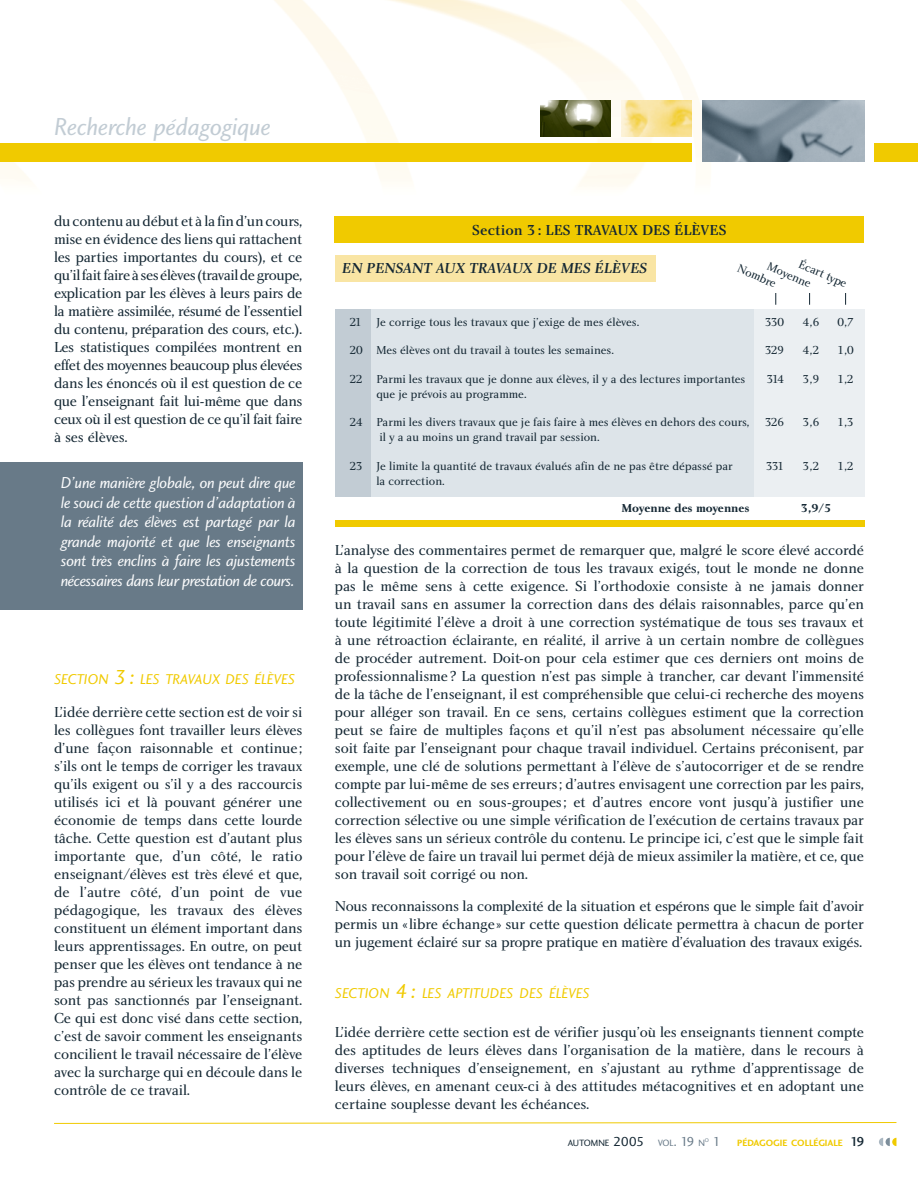
<style>
.page{position:relative;width:918px;height:1188px;background:#fff}
.page>*{position:absolute;margin:0;border:0;box-sizing:border-box;transform-origin:0 0}
.t1{font:25.5px "Charlotte Sans Book Italic Plain";letter-spacing:-.01em;color:#c2ccd4}
.t2{font:16.5px/19.5px "Charlotte Sans Book Italic Plain";letter-spacing:-.03em;color:#f9fafb;text-align:justify}
.t3{font:15px/18px "Charlotte Book Plain";letter-spacing:-.01em;color:#142733;text-align:justify}
.t4{font:15px "Charlotte Medium Plain";color:#142733}
.t5{font:14.7px "Charlotte Sans Book Italic Plain";letter-spacing:-.015em;color:#f0ca00}
.t6{font:12px "Charlotte Book Plain";color:#142733}
.t7{font:12px "Charlotte Bold Plain";color:#142733}
.t8{font:11.85px "Charlotte Bold Plain";color:#142733}
.t9{font:9.45px "Charlotte Sans Bold Plain";color:#f0ca00}
.t10{font:9.45px "Charlotte Sans Book Plain";color:#142733}
.t11{font:5.55px "Charlotte Sans Book Plain";color:#687a88}
.s1{font-size:21px}
.s2{font-size:12px}
.s3{font-size:13.5px}
.s4{color:#687a88}
.s5{font-size:13.5px;color:#687a88}
.s6{font-family:"Charlotte Sans Book Plain";font-size:13.5px;color:#687a88}
.s7{font-family:"Charlotte Sans Medium Plain";font-size:13.5px;color:#142733}
</style>
<div class="page">
<img style="left:0;top:0;width:918px;height:187px">
<div style="left:875px;top:144px;width:43px;height:18px;background:#f0ca00"></div>
<div style="left:752px;top:309px;width:113px;height:188px;background:#ebeff2"></div>
<div style="left:368px;top:309px;width:386px;height:188px;background:#dde4e9"></div>
<div style="left:335px;top:309px;width:36px;height:188px;background:#c2ccd4"></div>
<div style="left:335px;top:255px;width:321px;height:27px;background:#f9e5a4"></div>
<svg style="left:775px;top:293px;width:71px;height:12px"></svg>
<div style="left:335px;top:216px;width:529px;height:27px;background:#f0ca00"></div>
<div style="left:335px;top:520px;width:530px;height:6px;background:#f0ca00"></div>
<div style="left:0;top:462px;width:302px;height:147px;background:#687a88"></div>
<svg style="left:54px;top:1122px;width:843px;height:2px;background:#f7e37f"></svg>
<img style="left:703px;top:101px;width:162px;height:61px">
<img style="left:621px;top:101px;width:70px;height:36px">
<img style="left:540px;top:101px;width:71px;height:36px">
<div style="left:0;top:144px;width:691px;height:18px;background:#f0ca00"></div>
<svg style="left:879px;top:1138px;width:17px;height:8px"></svg>
<h1 class="t1" style="left:54px;top:116px;width:218px">Recherche pédagogique</h1>
<p class="t3" style="left:54px;top:213px;width:250px">du contenu au début et à la fin d’un cours, mise en évidence des liens qui rattachent les parties importantes du cours), et ce qu’il fait faire à ses élèves (travail de groupe, explication par les élèves à leurs pairs de la matière assimilée, résumé de l’essentiel du contenu, préparation des cours, etc.).<br>Les statistiques compilées montrent en effet des moyennes beaucoup plus élevées dans les énoncés où il est question de ce que l’enseignant fait lui-même que dans ceux où il est question de ce qu’il fait faire à ses élèves.</p>
<p class="t2" style="left:61px;top:475px;width:236px">D’une manière globale, on peut dire que le souci de cette question d’adaptation à la réalité des élèves est partagé par la grande majorité et que les enseignants sont très enclins à faire les ajustements nécessaires dans leur prestation de cours.</p>
<p class="t5" style="left:54px;top:673px;width:243px">SECTION <span class="s1">3 :</span> LES TRAVAUX DES ÉLÈVES</p>
<p class="t3" style="left:54px;top:705px;width:250px">L’idée derrière cette section est de voir si les collègues font travailler leurs élèves d’une façon raisonnable et continue ; s’ils ont le temps de corriger les travaux qu’ils exigent ou s’il y a des raccourcis utilisés ici et là pouvant générer une économie de temps dans cette lourde tâche. Cette question est d’autant plus importante que, d’un côté, le ratio enseignant/élèves est très élevé et que, de l’autre côté, d’un point de vue pédagogique, les travaux des élèves constituent un élément important dans leurs apprentissages. En outre, on peut penser que les élèves ont tendance à ne pas prendre au sérieux les travaux qui ne sont pas sanctionnés par l’enseignant.<br>Ce qui est donc visé dans cette section, c’est de savoir comment les enseignants concilient le travail nécessaire de l’élève avec la surcharge qui en découle dans le contrôle de ce travail.</p>
<p class="t4" style="left:472px;top:224px;width:256px">Section 3 : LES TRAVAUX DES ÉLÈVES</p>
<p class="t6" style="left:801px;top:259px;width:53px;rotate:23deg">Écart type</p>
<p class="t4" style="left:342px;top:262px;width:309px">EN PENSANT AUX TRAVAUX DE MES ÉLÈVES</p>
<p class="t6" style="left:740px;top:263px;width:43px;rotate:24deg">Nombre</p>
<p class="t6" style="left:770px;top:261px;width:48px;rotate:23deg">Moyenne</p>
<p class="t6" style="left:349px;top:317px;width:292px">21 Je corrige tous les travaux que j’exige de mes élèves.</p>
<p class="t6" style="left:765px;top:317px;width:21px">330</p>
<p class="t6" style="left:803px;top:317px;width:19px">4,6</p>
<p class="t6" style="left:837px;top:317px;width:19px">0,7</p>
<p class="t6" style="left:349px;top:345px;width:266px">20 Mes élèves ont du travail à toutes les semaines.</p>
<p class="t6" style="left:765px;top:345px;width:21px">329</p>
<p class="t6" style="left:803px;top:345px;width:19px">4,2</p>
<p class="t6" style="left:837px;top:345px;width:19px">1,0</p>
<p class="t6" style="left:349px;top:374px;width:397px">22 Parmi les travaux que je donne aux élèves, il y a des lectures importantes</p>
<p class="t6" style="left:766px;top:374px;width:20px">314</p>
<p class="t6" style="left:803px;top:374px;width:19px">3,9</p>
<p class="t6" style="left:837px;top:374px;width:19px">1,2</p>
<p class="t6" style="left:376px;top:389px;width:152px">que je prévois au programme.</p>
<p class="t6" style="left:349px;top:417px;width:402px">24 Parmi les divers travaux que je fais faire à mes élèves en dehors des cours,</p>
<p class="t6" style="left:765px;top:417px;width:21px">326</p>
<p class="t6" style="left:803px;top:417px;width:19px">3,6</p>
<p class="t6" style="left:837px;top:417px;width:19px">1,3</p>
<p class="t6" style="left:379px;top:432px;width:222px">il y a au moins un grand travail par session.</p>
<p class="t6" style="left:349px;top:461px;width:385px">23 Je limite la quantité de travaux évalués afin de ne pas être dépassé par</p>
<p class="t6" style="left:766px;top:461px;width:20px">331</p>
<p class="t6" style="left:803px;top:461px;width:19px">3,2</p>
<p class="t6" style="left:837px;top:461px;width:19px">1,2</p>
<p class="t6" style="left:376px;top:476px;width:70px">la correction.</p>
<p class="t7" style="left:622px;top:504px;width:129px">Moyenne des moyennes</p>
<p class="t8" style="left:801px;top:504px;width:32px"><span class="s2">3,</span>9/5</p>
<p class="t3" style="left:335px;top:543px;width:531px">L’analyse des commentaires permet de remarquer que, malgré le score élevé accordé à la question de la correction de tous les travaux exigés, tout le monde ne donne pas le même sens à cette exigence. Si l’orthodoxie consiste à ne jamais donner un travail sans en assumer la correction dans des délais raisonnables, parce qu’en toute légitimité l’élève a droit à une correction systématique de tous ses travaux et à une rétroaction éclairante, en réalité, il arrive à un certain nombre de collègues de procéder autrement. Doit-on pour cela estimer que ces derniers ont moins de professionnalisme ? La question n’est pas simple à trancher, car devant l’immensité de la tâche de l’enseignant, il est compréhensible que celui-ci recherche des moyens pour alléger son travail. En ce sens, certains collègues estiment que la correction peut se faire de multiples façons et qu’il n’est pas absolument nécessaire qu’elle soit faite par l’enseignant pour chaque travail individuel. Certains préconisent, par exemple, une clé de solutions permettant à l’élève de s’autocorriger et de se rendre compte par lui-même de ses erreurs ; d’autres envisagent une correction par les pairs, collectivement ou en sous-groupes ; et d’autres encore vont jusqu’à justifier une correction sélective ou une simple vérification de l’exécution de certains travaux par les élèves sans un sérieux contrôle du contenu. Le principe ici, c’est que le simple fait pour l’élève de faire un travail lui permet déjà de mieux assimiler la matière, et ce, que son travail soit corrigé ou non.</p>
<p class="t3" style="left:335px;top:898px;width:531px">Nous reconnaissons la complexité de la situation et espérons que le simple fait d’avoir permis un « libre échange » sur cette question délicate permettra à chacun de porter un jugement éclairé sur sa propre pratique en matière d’évaluation des travaux exigés.</p>
<p class="t5" style="left:335px;top:988px;width:257px">SECTION <span class="s1">4 :</span> LES APTITUDES DES ÉLÈVES</p>
<p class="t3" style="left:335px;top:1025px;width:531px">L’idée derrière cette section est de vérifier jusqu’où les enseignants tiennent compte des aptitudes de leurs élèves dans l’organisation de la matière, dans le recours à diverses techniques d’enseignement, en s’ajustant au rythme d’apprentissage de leurs élèves, en amenant ceux-ci à des attitudes métacognitives et en adoptant une certaine souplesse devant les échéances.</p>
<p class="t10" style="left:568px;top:1140px;width:139px">AUTOMNE <span class="s3">2005</span> <span class="s4">VOL</span><span class="s5">. 19</span> <span class="s4">N</span></p>
<p class="t11" style="left:705px;top:1138px;width:6px">O</p>
<p class="t9" style="left:713px;top:1140px;width:153px"><span class="s6">1</span> PÉDAGOGIE COLLÉGIALE <span class="s7">19</span></p>
</div>
